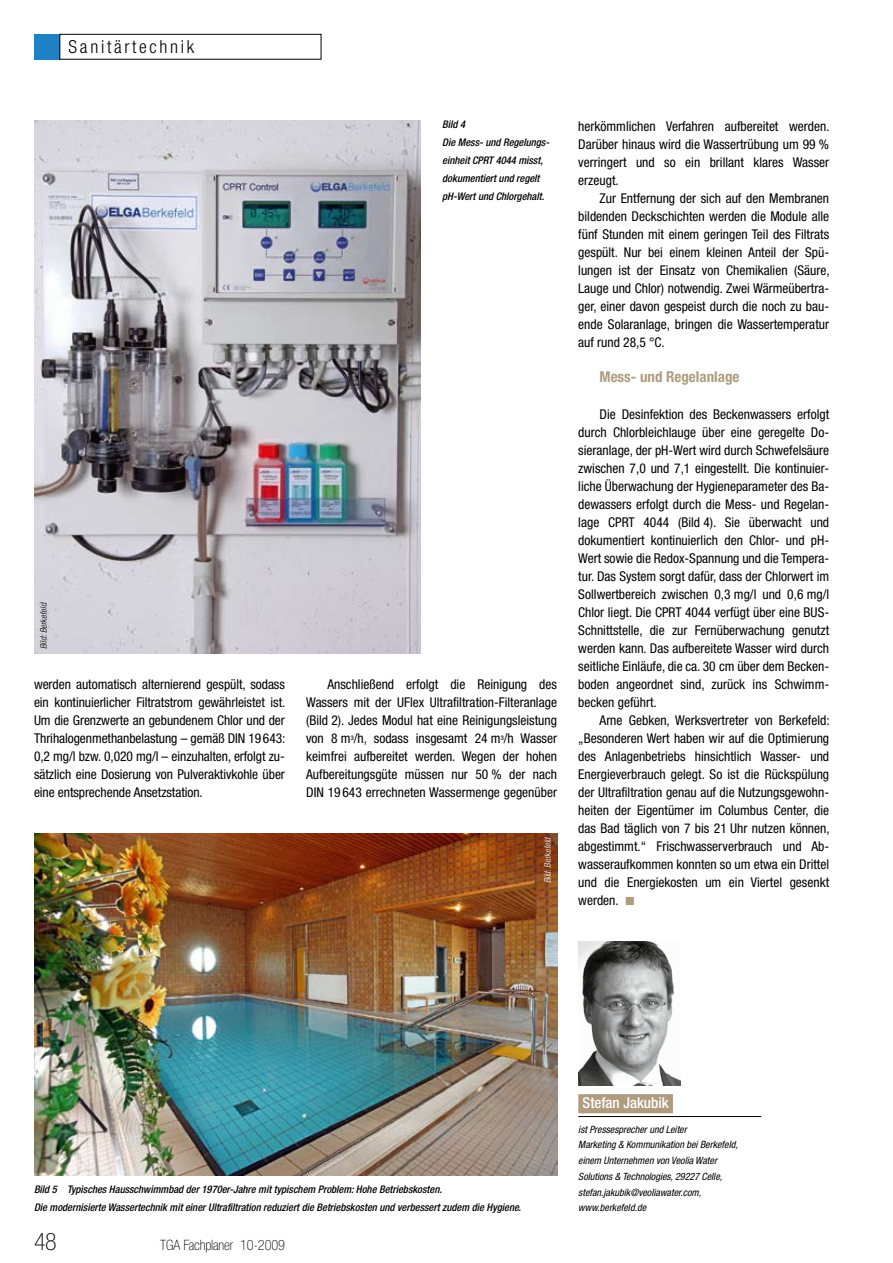
<style>
.page{position:relative;width:893px;height:1263px;background:#fff}
.page>*{position:absolute;margin:0;border:0;box-sizing:border-box;transform-origin:0 0}
.t1{font:100 condensed 24px "Helvetica Neue LT Std";color:#000}
.t2{font:300 condensed 18px "Helvetica Neue LT Std";letter-spacing:.15em;color:#000}
.t3{font:700 condensed 15px "Helvetica Neue LT Std";color:#af9c7f}
.t4{font:500 condensed 15px "Helvetica Neue LT Std";color:#fff}
.t5{font:100 condensed 14.25px "Helvetica Neue LT Std";letter-spacing:-.01em;color:#000}
.t6{font:condensed 13.5px/18px "Helvetica Neue LT Std";color:#000;text-align:justify}
.t7{font:italic 500 condensed 10.5px/18px "Helvetica Neue LT Std";color:#000}
.t8{font:italic condensed 10.05px/15.8px "Helvetica Neue LT Std";color:#000}
.t9{font:italic 300 condensed 9px "Helvetica Neue LT Std";color:#fff}
.t10{font:italic 300 condensed 9px "Helvetica Neue LT Std";color:#000}
.s1{color:#af9c7f}
</style>
<div class="page">
<div style="left:34px;top:34px;width:26px;height:26px;background:#2081c4"></div>
<div style="left:60px;top:34px;width:261px;height:26px;border:1px solid #000"></div>
<img style="left:578px;top:941px;width:102px;height:144px">
<img style="left:34px;top:833px;width:523px;height:342px">
<img style="left:34px;top:120px;width:387px;height:533px">
<div style="left:578px;top:1094px;width:95px;height:19px;background:#af9c7f"></div>
<hr style="left:578px;top:1116px;width:183px;height:1px;background:#000">
<h2 class="t2" style="left:69px;top:37px;width:127px">Sanitärtechnik</h2>
<p class="t10" style="left:38px;top:649px;width:48px;rotate:-90deg">Bild: Berkefeld</p>
<p class="t7" style="left:442px;top:115px;width:109px">Bild 4<br>Die Mess- und Regelungs&shy;einheit CPRT 4044 misst, dokumentiert und regelt pH-Wert und Chlorgehalt.</p>
<p class="t6" style="left:34px;top:675px;width:253px">werden automatisch alternierend gespült, sodass ein kontinuierlicher Filtratstrom gewährleistet ist.<br>Um die Grenzwerte an gebundenem Chlor und der Thrihalogenmethanbelastung – gemäß DIN 19643:<br>0,2 mg/l bzw. 0,020 mg/l – einzuhalten, erfolgt zu&shy;sätzlich eine Dosierung von Pulveraktivkohle über eine entsprechende Ansetzstation.</p>
<p class="t6" style="left:306px;top:675px;width:252px;text-indent:21px">Anschließend erfolgt die Reinigung des Wassers mit der UFlex Ultrafiltration-Filteranlage (Bild 2). Jedes Modul hat eine Reinigungsleistung von 8 m<sup>3</sup>/h, sodass insgesamt 24 m<sup>3</sup>/h Wasser keimfrei aufbereitet werden. Wegen der hohen Aufbereitungsgüte müssen nur 50 % der nach DIN 19 643 errechneten Wassermenge gegenüber</p>
<p class="t9" style="left:542px;top:883px;width:48px;rotate:-90deg">Bild: Berkefeld</p>
<p class="t6" style="left:578px;top:117px;width:253px">herkömmlichen Verfahren aufbereitet werden.<br>Darüber hinaus wird die Wassertrübung um 99 % verringert und so ein brillant klares Wasser erzeugt.</p>
<p class="t6" style="left:578px;top:189px;width:253px;text-indent:21px">Zur Entfernung der sich auf den Membranen bildenden Deckschichten werden die Module alle fünf Stunden mit einem geringen Teil des Filtrats gespült. Nur bei einem kleinen Anteil der Spü&shy;lungen ist der Einsatz von Chemikalien (Säure, Lauge und Chlor) notwendig. Zwei Wärmeübertra&shy;ger, einer davon gespeist durch die noch zu bau&shy;ende Solaranlage, bringen die Wassertemperatur auf rund 28,5 °C.</p>
<p class="t3" style="left:600px;top:368px;width:141px">Mess- und Regelanlage</p>
<p class="t6" style="left:578px;top:405px;width:252px;text-indent:21px">Die Desinfektion des Beckenwassers erfolgt durch Chlorbleichlauge über eine geregelte Do&shy;sieranlage, der pH-Wert wird durch Schwefelsäure zwischen 7,0 und 7,1 eingestellt. Die kontinuier&shy;liche Überwachung der Hygieneparameter des Ba&shy;dewassers erfolgt durch die Mess- und Regelan&shy;lage CPRT 4044 (Bild 4). Sie überwacht und dokumentiert kontinuierlich den Chlor- und pH-Wert sowie die Redox-Spannung und die Tempera&shy;tur. Das System sorgt dafür, dass der Chlorwert im Sollwertbereich zwischen 0,3 mg/l und 0,6 mg/l Chlor liegt. Die CPRT 4044 verfügt über eine BUS-Schnittstelle, die zur Fernüberwachung genutzt werden kann. Das aufbereitete Wasser wird durch seitliche Einläufe, die ca. 30 cm über dem Becken&shy;boden angeordnet sind, zurück ins Schwimm&shy;becken geführt.</p>
<p class="t6" style="left:578px;top:711px;width:253px;text-align:left;text-indent:21px">Arne Gebken, Werksvertreter von Berkefeld: „Besonderen Wert haben wir auf die Optimierung des Anlagenbetriebs hinsichtlich Wasser- und Energieverbrauch gelegt. So ist die Rückspülung der Ultrafiltration genau auf die Nutzungsgewohn&shy;heiten der Eigentümer im Columbus Center, die das Bad täglich von 7 bis 21 Uhr nutzen können, abgestimmt.“ Frischwasserverbrauch und Ab&shy;wasseraufkommen konnten so um etwa ein Drittel und die Energiekosten um ein Viertel gesenkt werden. <span class="s1">◾</span></p>
<p class="t7" style="left:34px;top:1181px;width:489px">Bild 5 Typisches Hausschwimmbad der 1970er-Jahre mit typischem Problem: Hohe Betriebskosten.<br>Die modernisierte Wassertechnik mit einer Ultrafiltration reduziert die Betriebskosten und verbessert zudem die Hygiene.</p>
<h1 class="t1" style="left:34px;top:1228px;width:24px">48</h1>
<p class="t5" style="left:160px;top:1237px;width:126px">TGA Fachplaner 10-2009</p>
<p class="t4" style="left:583px;top:1094px;width:88px">Stefan Jakubik</p>
<p class="t8" style="left:578px;top:1121px;width:161px">ist Pressesprecher und Leiter<br>Marketing &amp; Kommunikation bei Berkefeld, einem Unternehmen von Veolia Water Solutions &amp; Technologies, 29227 Celle, stefan.jakubik@veoliawater.com, www.berkefeld.de</p>
</div>
